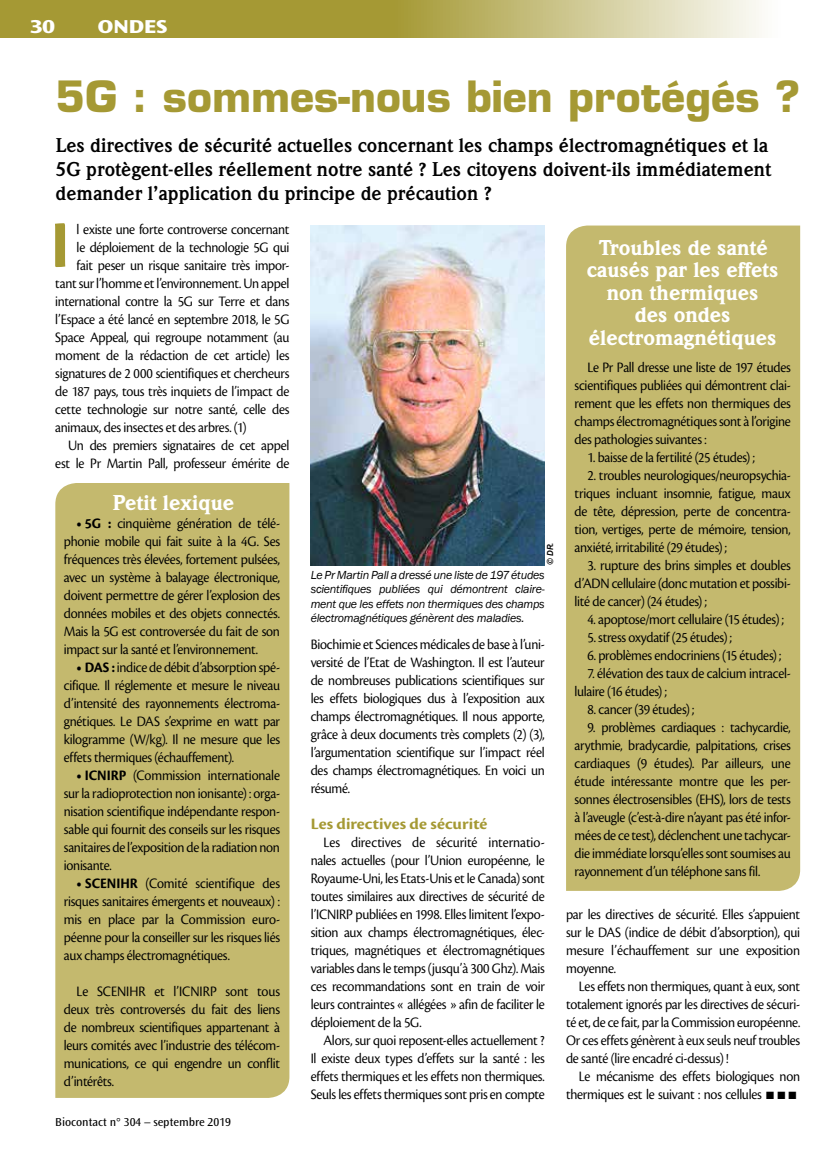
<style>
.page{position:relative;width:830px;height:1149px;background:#fff}
.page>*{position:absolute;margin:0;border:0;box-sizing:border-box;transform-origin:0 0}
.t1{font:700 69px "Cronos Pro";color:#a59934}
.t2{font:700 42px "Eurostile LT Std";color:#a59934}
.t3{font:900 21px/22.5px "Weidemann Std";color:#fff;text-align:center}
.t4{font:700 19.5px/24px "Weidemann Std";color:#000}
.t5{font:800 expanded 19.5px "Ocean Sans Std";color:#fff}
.t6{font:16.5px "Cronos Pro Bold Disp";color:#a59934;scale:1.1 1}
.t7{font:15px/18px "Cronos Pro Disp";letter-spacing:-.015em;color:#000;text-align:justify;scale:.95 1}
.t8{font:italic 12px/14.4px "Franklin Gothic";letter-spacing:-.02em;color:#000;text-align:justify}
.t9{font:12px "Ocean Sans Std";color:#000}
.t10{font:10.5px "Zapf Dingbats Std";color:#000}
.t11{font:italic 500 9px "Franklin Gothic";color:#000}
.s1{font-family:"Cronos Pro";font-weight:700}
</style>
<div class="page">
<svg style="left:0;top:0;width:762px;height:38px;fill:#a59934"></svg>
<img style="left:310px;top:225px;width:234px;height:340px">
<div style="left:55px;top:483px;width:234px;height:614px;background:#c4b96e"></div>
<div style="left:566px;top:225px;width:233px;height:665px;background:#c4b96e"></div>
<h3 class="t5" style="left:30px;top:16px;width:27px">30</h3>
<h3 class="t5" style="left:98px;top:16px;width:71px">ONDES</h3>
<h2 class="t2" style="left:55px;top:71px;width:746px">5G : sommes-nous bien protégés ?</h2>
<h3 class="t4" style="left:55px;top:133px;width:717px">Les directives de sécurité actuelles concernant les champs électromagnétiques et la<br>5G protègent-elles réellement notre santé ? Les citoyens doivent-ils immédiatement demander l’application du principe de précaution ?</h3>
<h1 class="t1" style="left:50px;top:205px;width:21px">I</h1>
<p class="t7" style="left:77px;top:220px;width:225px">l existe une forte controverse concernant</p>
<p class="t7" style="left:77px;top:238px;width:225px">le déploiement de la technologie 5G qui</p>
<p class="t7" style="left:77px;top:256px;width:225px">fait peser un risque sanitaire très impor-</p>
<p class="t7" style="left:55px;top:274px;width:248px">tant sur l’homme et l’environnement. Un appel</p>
<p class="t7" style="left:55px;top:292px;width:248px">international contre la 5G sur Terre et dans</p>
<p class="t7" style="left:55px;top:310px;width:248px">l’Espace a été lancé en septembre 2018, le 5G</p>
<p class="t7" style="left:55px;top:328px;width:248px">Space Appeal, qui regroupe notamment (au</p>
<p class="t7" style="left:55px;top:346px;width:248px">moment de la rédaction de cet article) les</p>
<p class="t7" style="left:55px;top:364px;width:248px">signatures de 2 000 scientifiques et chercheurs</p>
<p class="t7" style="left:55px;top:382px;width:248px">de 187 pays, tous très inquiets de l’impact de</p>
<p class="t7" style="left:55px;top:400px;width:248px">cette technologie sur notre santé, celle des</p>
<p class="t7" style="left:55px;top:418px;width:203px">animaux, des insectes et des arbres. (1)</p>
<p class="t7" style="left:68px;top:436px;width:234px">Un des premiers signataires de cet appel</p>
<p class="t7" style="left:55px;top:454px;width:248px">est le Pr Martin Pall, professeur émérite de</p>
<h3 class="t3" style="left:113px;top:491px;width:123px">Petit lexique</h3>
<p class="t7" style="left:64px;top:514px;width:229px;text-indent:13px"><span class="s1">• 5G :</span> cinquième génération de télé&shy;phonie mobile qui fait suite à la 4G. Ses fréquences très élevées, fortement pulsées, avec un système à balayage électronique, doivent permettre de gérer l’explosion des données mobiles et des objets connectés.<br>Mais la 5G est controversée du fait de son impact sur la santé et l’environnement.</p>
<p class="t7" style="left:64px;top:658px;width:229px;text-indent:13px"><span class="s1">• DAS :</span> indice de débit d’absorption spé&shy;cifique. Il réglemente et mesure le niveau d’intensité des rayonnements électroma&shy;gnétiques. Le DAS s’exprime en watt par kilogramme (W/kg). Il ne mesure que les effets thermiques (échauffement).</p>
<p class="t7" style="left:64px;top:766px;width:229px;text-indent:13px"><span class="s1">• ICNIRP</span> (Commission internationale sur la radioprotection non ionisante) : orga&shy;nisation scientifique indépendante respon&shy;sable qui fournit des conseils sur les risques sanitaires de l’exposition de la radiation non ionisante.</p>
<p class="t7" style="left:64px;top:874px;width:229px;text-indent:13px"><span class="s1">• SCENIHR</span> (Comité scientifique des risques sanitaires émergents et nouveaux) : mis en place par la Commission euro&shy;péenne pour la conseiller sur les risques liés aux champs électromagnétiques.</p>
<p class="t7" style="left:64px;top:982px;width:229px;text-indent:13px">Le SCENIHR et l’ICNIRP sont tous deux très controversés du fait des liens de nombreux scientifiques appartenant à leurs comités avec l’industrie des télécom&shy;munications, ce qui engendre un conflit d’intérêts.</p>
<p class="t9" style="left:55px;top:1115px;width:177px">Biocontact n° 304 – septembre 2019</p>
<p class="t11" style="left:544px;top:565px;width:24px;rotate:-90deg">© DR.</p>
<p class="t8" style="left:310px;top:567px;width:235px">Le Pr Martin Pall a dressé une liste de 197 études scientifiques publiées qui démontrent claire&shy;ment que les effets non thermiques des champs électromagnétiques génèrent des maladies.</p>
<p class="t7" style="left:310px;top:634px;width:248px">Biochimie et Sciences médicales de base à l’uni&shy;versité de l’Etat de Washington. Il est l’auteur de nombreuses publications scientifiques sur les effets biologiques dus à l’exposition aux champs électromagnétiques. Il nous apporte, grâce à deux documents très complets (2) (3), l’argumentation scientifique sur l’impact réel des champs électromagnétiques. En voici un résumé.</p>
<p class="t6" style="left:310px;top:813px;width:162px">Les directives de sécurité</p>
<p class="t7" style="left:310px;top:832px;width:248px;text-indent:13px">Les directives de sécurité internatio&shy;nales actuelles (pour l’Union européenne, le Royaume-Uni, les Etats-Unis et le Canada) sont toutes similaires aux directives de sécurité de l’ICNIRP publiées en 1998. Elles limitent l’expo&shy;sition aux champs électromagnétiques, élec&shy;triques, magnétiques et électromagnétiques variables dans le temps (jusqu’à 300 Ghz). Mais ces recommandations sont en train de voir leurs contraintes « allégées » afin de faciliter le déploiement de la 5G.</p>
<p class="t7" style="left:310px;top:1030px;width:248px;text-indent:13px">Alors, sur quoi reposent-elles actuellement ?<br>Il existe deux types d’effets sur la santé : les effets thermiques et les effets non thermiques.<br>Seuls les effets thermiques sont pris en compte</p>
<h3 class="t3" style="left:586px;top:236px;width:193px">Troubles de santé causés par les effets non thermiques<br>des ondes électromagnétiques</h3>
<p class="t7" style="left:574px;top:358px;width:229px;text-indent:13px">Le Pr Pall dresse une liste de 197 études scientifiques publiées qui démontrent clai&shy;rement que les effets non thermiques des champs électromagnétiques sont à l’origine des pathologies suivantes :</p>
<p class="t7" style="left:587px;top:448px;width:178px">1. baisse de la fertilité (25 études) ;</p>
<p class="t7" style="left:574px;top:466px;width:229px;text-indent:13px">2. troubles neurologiques/neuropsychia&shy;triques incluant insomnie, fatigue, maux de tête, dépression, perte de concentra&shy;tion, vertiges, perte de mémoire, tension, anxiété, irritabilité (29 études) ;</p>
<p class="t7" style="left:574px;top:556px;width:229px;text-indent:13px">3. rupture des brins simples et doubles d’ADN cellulaire (donc mutation et possibi&shy;lité de cancer) (24 études) ;</p>
<p class="t7" style="left:587px;top:610px;width:208px">4. apoptose/mort cellulaire (15 études) ;</p>
<p class="t7" style="left:587px;top:628px;width:154px">5. stress oxydatif (25 études) ;</p>
<p class="t7" style="left:587px;top:646px;width:206px">6. problèmes endocriniens (15 études) ;</p>
<p class="t7" style="left:574px;top:664px;width:229px;text-indent:13px">7. élévation des taux de calcium intracel&shy;lulaire (16 études) ;</p>
<p class="t7" style="left:587px;top:700px;width:114px">8. cancer (39 études) ;</p>
<p class="t7" style="left:574px;top:718px;width:229px;text-indent:13px">9. problèmes cardiaques : tachycardie, arythmie, bradycardie, palpitations, crises cardiaques (9 études). Par ailleurs, une étude intéressante montre que les per&shy;sonnes électrosensibles (EHS), lors de tests à l’aveugle (c’est-à-dire n’ayant pas été infor&shy;mées de ce test), déclenchent une tachycar&shy;die immédiate lorsqu’elles sont soumises au rayonnement d’un téléphone sans fil.</p>
<p class="t7" style="left:566px;top:904px;width:248px">par les directives de sécurité. Elles s’appuient sur le DAS (indice de débit d’absorption), qui mesure l’échauffement sur une exposition moyenne.</p>
<p class="t7" style="left:566px;top:976px;width:248px;text-indent:13px">Les effets non thermiques, quant à eux, sont totalement ignorés par les directives de sécuri&shy;té et, de ce fait, par la Commission européenne.<br>Or ces effets génèrent à eux seuls neuf troubles de santé (lire encadré ci-dessus) !</p>
<p class="t7" style="left:566px;top:1066px;width:248px;text-indent:13px">Le mécanisme des effets biologiques non thermiques est le suivant : nos cellules</p>
<p class="t10" style="left:765px;top:1090px;width:32px">■ ■ ■</p>
</div>
